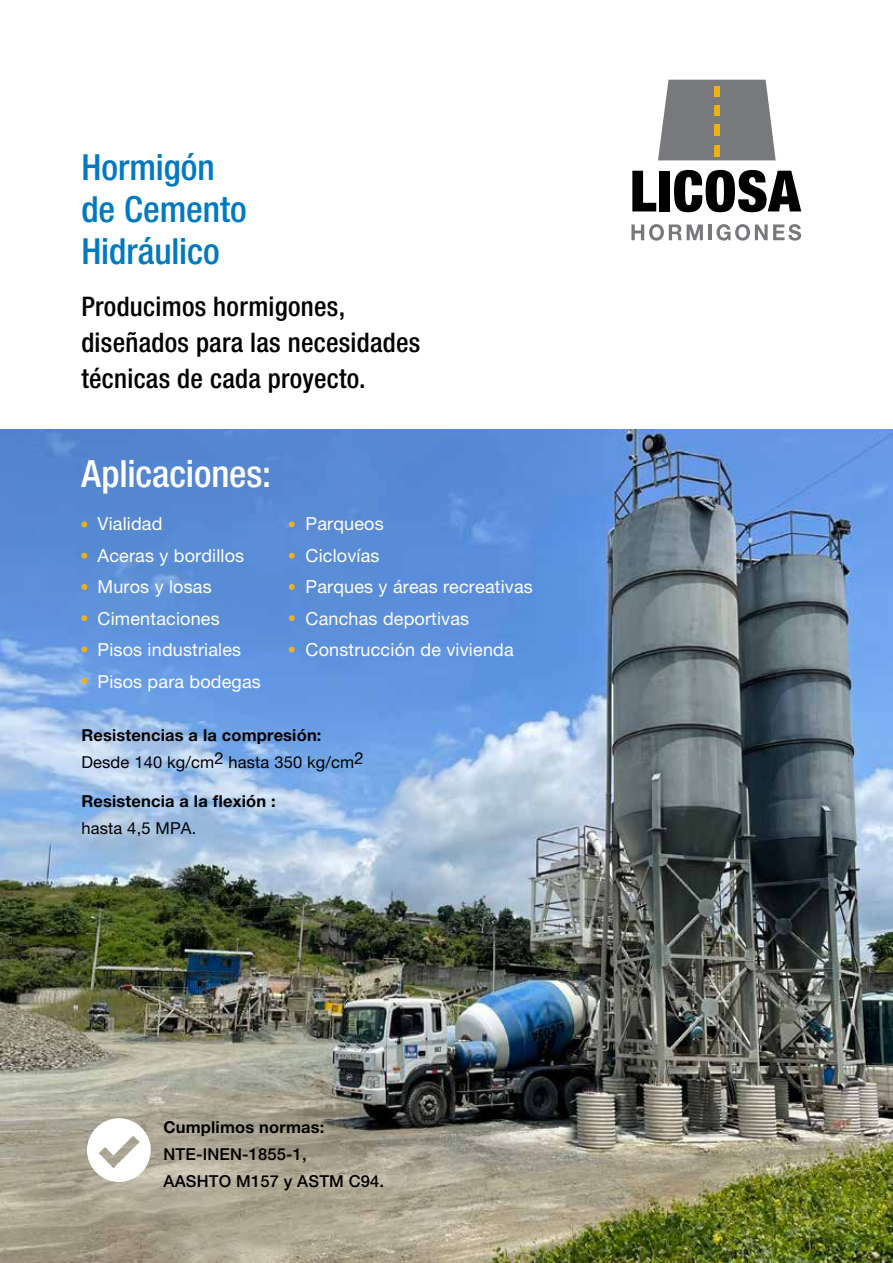
<style>
.page{position:relative;width:893px;height:1263px;background:#fff}
.page>*{position:absolute;margin:0;border:0;box-sizing:border-box;transform-origin:0 0}
.t1{font:500 condensed 37.5px "Helvetica Neue LT Pro";letter-spacing:-.005em;color:#fff}
.t2{font:500 condensed 36px/42px "Helvetica Neue LT Pro";letter-spacing:-.005em;color:#0079c1}
.t3{font:500 condensed 27px/36px "Helvetica Neue LT Pro";letter-spacing:.01em;color:#000}
.t4{font:18px/31.5px "Helvetica Neue LT Pro";letter-spacing:.01em;color:#fff}
.t5{font:700 16.5px "Helvetica Neue LT Pro";letter-spacing:.01em;color:#000}
.t6{font:16.5px "Helvetica Neue LT Pro";letter-spacing:.01em;color:#000}
.t7{font:500 16.5px/27px "Helvetica Neue LT Pro";letter-spacing:.01em;color:#000}
</style>
<div class="page">
<img style="left:0;top:429px;width:893px;height:834px">
<svg style="left:81px;top:553px;width:6px;height:6px"></svg>
<svg style="left:81px;top:521px;width:6px;height:6px"></svg>
<svg style="left:81px;top:584px;width:6px;height:6px"></svg>
<svg style="left:81px;top:615px;width:6px;height:6px"></svg>
<svg style="left:81px;top:646px;width:6px;height:6px"></svg>
<svg style="left:81px;top:678px;width:6px;height:6px"></svg>
<svg style="left:289px;top:521px;width:6px;height:6px"></svg>
<svg style="left:289px;top:553px;width:6px;height:6px"></svg>
<svg style="left:289px;top:584px;width:6px;height:6px"></svg>
<svg style="left:289px;top:615px;width:6px;height:6px"></svg>
<svg style="left:289px;top:646px;width:6px;height:6px"></svg>
<svg style="left:87px;top:1118px;width:64px;height:64px"></svg>
<svg style="left:631px;top:224px;width:72px;height:17px"></svg>
<hr style="left:708px;top:224px;width:4px;height:16px;background:#78797c">
<svg style="left:716px;top:224px;width:85px;height:17px"></svg>
<svg style="left:658px;top:80px;width:118px;height:80px"></svg>
<div style="left:714px;top:145px;width:6px;height:12px;background:#eeb111"></div>
<div style="left:714px;top:125px;width:6px;height:11px;background:#eeb111"></div>
<div style="left:714px;top:105px;width:6px;height:11px;background:#eeb111"></div>
<svg style="left:632px;top:171px;width:24px;height:40px"></svg>
<div style="left:659px;top:171px;width:11px;height:40px;background:#000"></div>
<svg style="left:674px;top:170px;width:127px;height:42px"></svg>
<div style="left:714px;top:86px;width:6px;height:11px;background:#eeb111"></div>
<h2 class="t2" style="left:81px;top:146px;width:167px">Hormigón de Cemento<br>Hidráulico</h2>
<h3 class="t3" style="left:81px;top:288px;width:341px">Producimos hormigones, diseñados para las necesidades técnicas de cada proyecto.</h3>
<h1 class="t1" style="left:81px;top:452px;width:191px">Aplicaciones:</h1>
<p class="t4" style="left:98px;top:508px;width:165px">Vialidad<br>Aceras y bordillos<br>Muros y losas<br>Cimentaciones<br>Pisos industriales<br>Pisos para bodegas</p>
<p class="t4" style="left:306px;top:508px;width:229px">Parqueos<br>Ciclovías<br>Parques y áreas recreativas<br>Canchas deportivas<br>Construcción de vivienda</p>
<p class="t5" style="left:81px;top:725px;width:242px">Resistencias a la compresión:</p>
<p class="t6" style="left:81px;top:752px;width:284px">Desde 140 kg/cm2 hasta 350 kg/cm2</p>
<p class="t5" style="left:81px;top:791px;width:196px">Resistencia a la flexión :</p>
<p class="t6" style="left:81px;top:818px;width:116px">hasta 4,5 MPA.</p>
<p class="t5" style="left:164px;top:1117px;width:162px">Cumplimos normas:</p>
<p class="t7" style="left:164px;top:1140px;width:222px">NTE-INEN-1855-1,<br>AASHTO M157 y ASTM C94.</p>
</div>
